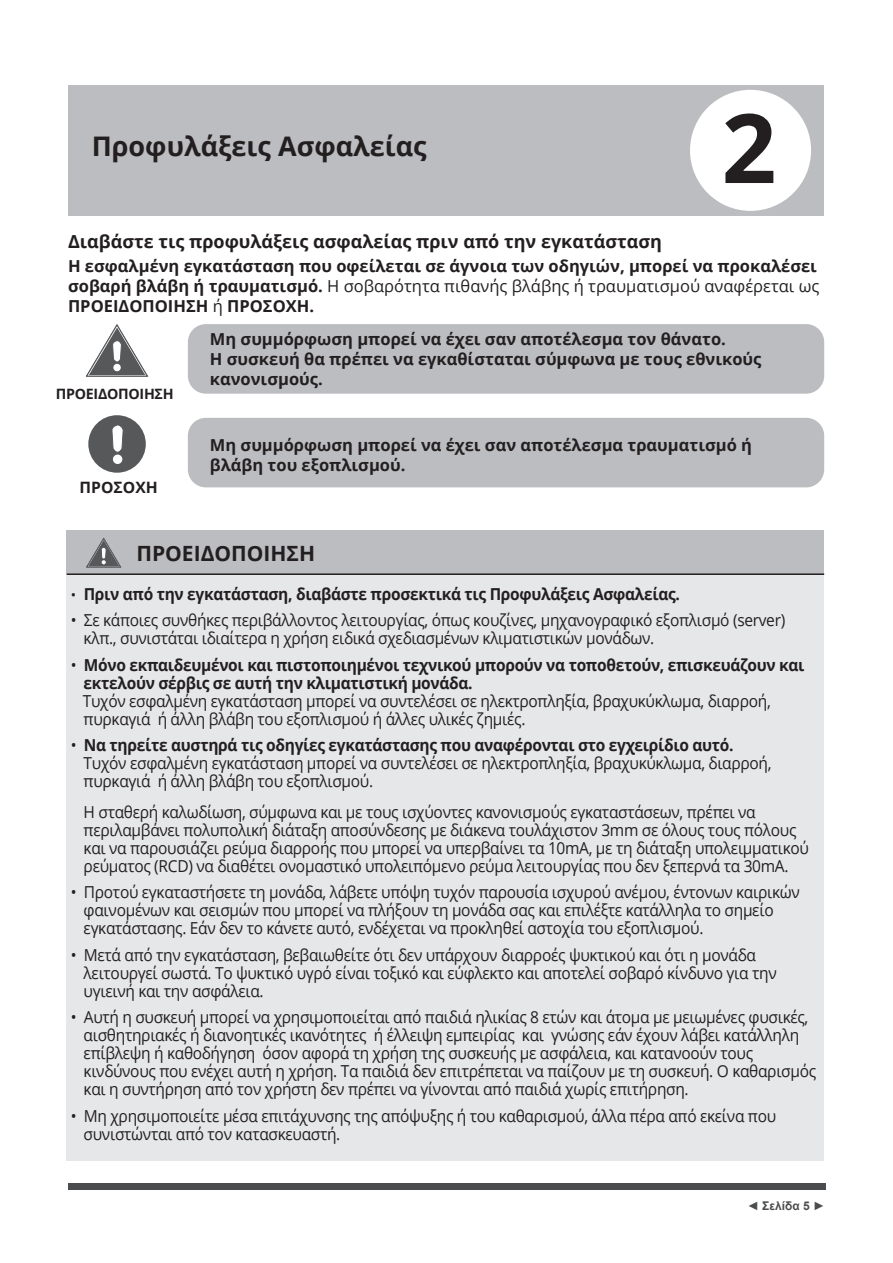
<style>
.page{position:relative;width:893px;height:1263px;background:#fff}
.page>*{position:absolute;margin:0;border:0;box-sizing:border-box;transform-origin:0 0}
.t1{font:700 96px "Open Sans";color:#231f20}
.t2{font:700 27px "Open Sans";color:#231f20}
.t3{font:700 21px "Open Sans";color:#231f20}
.t4{font:700 18px "Open Sans";color:#231f20}
.t5{font:16.5px/18px "Open Sans";letter-spacing:-.02em;color:#231f20;scale:.94 1}
.t6{font:700 16.5px/19.8px "Open Sans";color:#231f20}
.t7{font:700 16.5px/18px "Open Sans";letter-spacing:-.02em;color:#231f20;scale:.94 1}
.t8{font:700 15.6px "Open Sans";color:#231f20}
.t9{font:700 14.25px "Open Sans";letter-spacing:-.02em;color:#231f20}
.t10{font:700 12px "Arial";color:#4b4c4d}
.s1{font-weight:400}
.s2{font-weight:400;font-size:14.25px}
.s3{font-weight:700}
</style>
<div class="page">
<div style="left:68px;top:1183px;width:757px;height:6px;background:#4b4c4d"></div>
<div style="left:68px;top:86px;width:755px;height:130px;background:#bcbdc0"></div>
<div style="left:690px;top:90px;width:121px;height:121px;background:#fff;border-radius:50%"></div>
<svg style="left:86px;top:324px;width:62px;height:53px"></svg>
<div style="left:113px;top:364px;width:8px;height:7px;background:#fff;border-radius:50%"></div>
<div style="left:88px;top:415px;width:58px;height:58px;background:#57585a;border-radius:50%"></div>
<svg style="left:111px;top:415px;width:12px;height:42px"></svg>
<div style="left:113px;top:455px;width:9px;height:9px;background:#fff;border-radius:50%"></div>
<div style="left:188px;top:324px;width:636px;height:70px;background:#bcbdc0;border-radius:18px"></div>
<div style="left:188px;top:418px;width:636px;height:69px;background:#bcbdc0;border-radius:18px"></div>
<div style="left:67px;top:531px;width:757px;height:43px;background:#bcbdc0"></div>
<div style="left:67px;top:574px;width:757px;height:587px;background:#e6e7e9"></div>
<hr style="left:67px;top:573px;width:757px;height:2px;background:#231f20">
<svg style="left:86px;top:538px;width:35px;height:29px"></svg>
<h2 class="t2" style="left:92px;top:127px;width:336px">Προφυλάξεις Ασφαλείας</h2>
<h1 class="t1" style="left:722px;top:80px;width:56px">2</h1>
<p class="t4" style="left:68px;top:229px;width:595px">Διαβάστε τις προφυλάξεις ασφαλείας πριν από την εγκατάσταση</p>
<p class="t6" style="left:68px;top:256px;width:753px">Η εσφαλμένη εγκατάσταση που οφείλεται σε άγνοια των οδηγιών, μπορεί να προκαλέσει σοβαρή βλάβη ή τραυματισμό. <span class="s1">Η σοβαρότητα πιθανής βλάβης ή τραυματισμού αναφέρεται ως<br></span>ΠΡΟΕΙΔΟΠΟΙΗΣΗ <span class="s1">ή</span> ΠΡΟΣΟΧΗ.</p>
<p class="t6" style="left:210px;top:329px;width:553px">Μη συμμόρφωση μπορεί να έχει σαν αποτέλεσμα τον θάνατο.<br>Η συσκευή θα πρέπει να εγκαθίσταται σύμφωνα με τους εθνικούς κανονισμούς.</p>
<p class="t9" style="left:56px;top:384px;width:119px">ΠΡΟΕΙΔΟΠΟΙΗΣΗ</p>
<p class="t8" style="left:80px;top:477px;width:80px">ΠΡΟΣΟΧΗ</p>
<p class="t6" style="left:210px;top:435px;width:544px">Μη συμμόρφωση μπορεί να έχει σαν αποτέλεσμα τραυματισμό ή βλάβη του εξοπλισμού.</p>
<p class="t3" style="left:136px;top:538px;width:180px">ΠΡΟΕΙΔΟΠΟΙΗΣΗ</p>
<p class="t7" style="left:71px;top:584px;width:649px"><span class="s2">•</span> Πριν από την εγκατάσταση, διαβάστε προσεκτικά τις Προφυλάξεις Ασφαλείας.</p>
<p class="t5" style="left:84px;top:611px;width:748px;text-indent:-13px">• Σε κάποιες συνθήκες περιβάλλοντος λειτουργίας, όπως κουζίνες, μηχανογραφικό εξοπλισμό (server) κλπ., συνιστάται ιδιαίτερα η χρήση ειδικά σχεδιασμένων κλιματιστικών μονάδων.</p>
<p class="t7" style="left:84px;top:655px;width:768px;text-indent:-13px"><span class="s1">•</span> Μόνο εκπαιδευμένοι και πιστοποιημένοι τεχνικού μπορούν να τοποθετούν, επισκευάζουν και εκτελούν σέρβις σε αυτή την κλιματιστική μονάδα.</p>
<p class="t5" style="left:83px;top:691px;width:733px">Τυχόν εσφαλμένη εγκατάσταση μπορεί να συντελέσει σε ηλεκτροπληξία, βραχυκύκλωμα, διαρροή, πυρκαγιά ή άλλη βλάβη του εξοπλισμού ή άλλες υλικές ζημιές.</p>
<p class="t5" style="left:84px;top:736px;width:733px;text-indent:-13px">• <span class="s3">Να τηρείτε αυστηρά τις οδηγίες εγκατάστασης που αναφέρονται στο εγχειρίδιο αυτό.<br></span>Τυχόν εσφαλμένη εγκατάσταση μπορεί να συντελέσει σε ηλεκτροπληξία, βραχυκύκλωμα, διαρροή, πυρκαγιά ή άλλη βλάβη του εξοπλισμού.</p>
<p class="t5" style="left:84px;top:802px;width:773px">Η σταθερή καλωδίωση, σύμφωνα και με τους ισχύοντες κανονισμούς εγκαταστάσεων, πρέπει να περιλαμβάνει πολυπολική διάταξη αποσύνδεσης με διάκενα τουλάχιστον 3mm σε όλους τους πόλους και να παρουσιάζει ρεύμα διαρροής που μπορεί να υπερβαίνει τα 10mA, με τη διάταξη υπολειμματικού ρεύματος (RCD) να διαθέτει ονομαστικό υπολειπόμενο ρεύμα λειτουργίας που δεν ξεπερνά τα 30mA.</p>
<p class="t5" style="left:84px;top:883px;width:763px;text-indent:-13px">• Προτού εγκαταστήσετε τη μονάδα, λάβετε υπόψη τυχόν παρουσία ισχυρού ανέμου, έντονων καιρικών φαινομένων και σεισμών που μπορεί να πλήξουν τη μονάδα σας και επιλέξτε κατάλληλα το σημείο εγκατάστασης. Εάν δεν το κάνετε αυτό, ενδέχεται να προκληθεί αστοχία του εξοπλισμού.</p>
<p class="t5" style="left:84px;top:945px;width:739px;text-indent:-13px">• Μετά από την εγκατάσταση, βεβαιωθείτε ότι δεν υπάρχουν διαρροές ψυκτικού και ότι η μονάδα λειτουργεί σωστά. Το ψυκτικό υγρό είναι τοξικό και εύφλεκτο και αποτελεί σοβαρό κίνδυνο για την υγιεινή και την ασφάλεια.</p>
<p class="t5" style="left:84px;top:1008px;width:781px;text-indent:-13px">• Αυτή η συσκευή μπορεί να χρησιμοποιείται από παιδιά ηλικίας 8 ετών και άτομα με μειωμένες φυσικές, αισθητηριακές ή διανοητικές ικανότητες ή έλλειψη εμπειρίας και γνώσης εάν έχουν λάβει κατάλληλη επίβλεψη ή καθοδήγηση όσον αφορά τη χρήση της συσκευής με ασφάλεια, και κατανοούν τους κινδύνους που ενέχει αυτή η χρήση. Τα παιδιά δεν επιτρέπεται να παίζουν με τη συσκευή. Ο καθαρισμός και η συντήρηση από τον χρήστη δεν πρέπει να γίνονται από παιδιά χωρίς επιτήρηση.</p>
<p class="t5" style="left:84px;top:1106px;width:738px;text-indent:-13px">• Μη χρησιμοποιείτε μέσα επιτάχυνσης της απόψυξης ή του καθαρισμού, άλλα πέρα από εκείνα που συνιστώνται από τον κατασκευαστή.</p>
<p class="t10" style="left:747px;top:1198px;width:79px"><span class="s1">◄</span> Σελίδα 5 <span class="s1">►</span></p>
</div>
